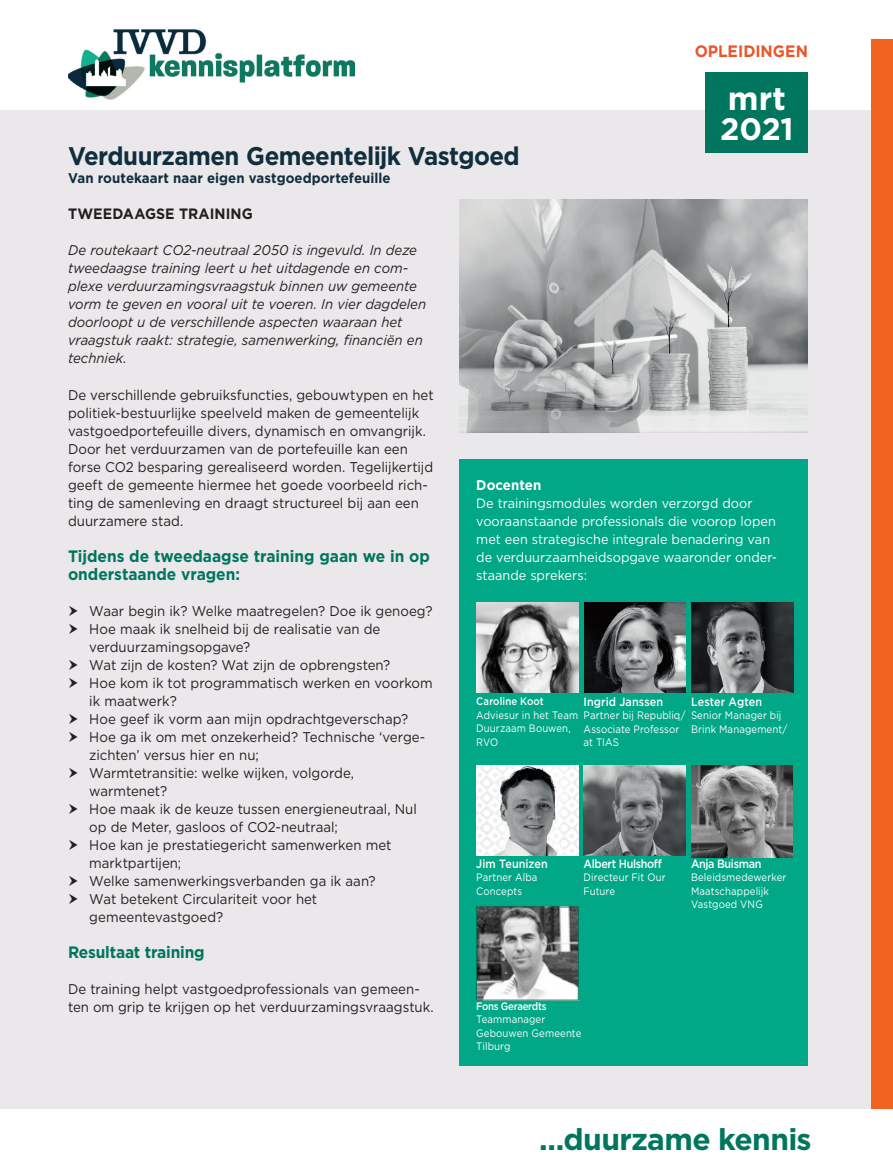
<style>
.page{position:relative;width:893px;height:1170px;background:#fff}
.page>*{position:absolute;margin:0;border:0;box-sizing:border-box;transform-origin:0 0}
._3_datum_kop{font:700 32.4px "Gotham";color:#fff}
._3_datum_kop-2{font:700 31.05px "Gotham";color:#fff}
.t1{font:700 30px "Gotham";letter-spacing:-.02em;color:#00765e}
._2_redactie_kop{font:700 25.5px "Gotham";letter-spacing:-.025em;color:#112e3e;scale:.94 1}
._2_redactie_body{font:700 16.5px/18px "Gotham";letter-spacing:-.005em;color:#00765e;scale:.94 1}
._2_redactie_tussenko{font:700 16.5px "Gotham";letter-spacing:-.015em;color:#00765e;scale:.94 1}
._2_redactie_body-2{font:700 16.5px "Gotham";color:#e95629;scale:.94 1}
._2_redactie_body_cur{font:700 15px "Gotham";letter-spacing:.005em;color:#231f20;scale:.94 1}
._2_redactie_body-3{font:14.1px/18px "Gotham";color:#231f20;scale:.94 1}
._2_redactie_body_cur-2{font:italic 14.1px/18px "Gotham";letter-spacing:-.005em;color:#231f20;scale:.94 1}
._2_redactie_kop-2{font:700 14.1px "Gotham";letter-spacing:.005em;color:#112e3e;scale:.94 1}
._2_redactie_tussenko-2{font:700 14.1px "Gotham";letter-spacing:.005em;color:#fff;scale:.94 1}
._2_redactie_body_dia{font:13.5px/18px "Gotham";color:#fff;scale:.94 1}
._3_varia_naam{font:500 12px "Gotham";letter-spacing:-.03em;color:#fff;scale:.9 1}
._3_varia_naam-2{font:500 12px "Gotham";letter-spacing:-.01em;color:#fff;scale:.9 1}
._3_varia_naam-3{font:500 12px "Gotham";letter-spacing:.01em;color:#fff;scale:.9 1}
._3_varia_tekst{font:10.8px/13.5px "Gotham";letter-spacing:.01em;color:#fff;scale:.89 1}
._3_varia_tekst-2{font:500 10.8px "Gotham";letter-spacing:.01em;color:#fff;scale:.89 1}
.s1{font-weight:500}
</style>
<div class="page">
<div style="left:0;top:111px;width:893px;height:997px;background:#e8e6e8"></div>
<img style="left:68px;top:29px;width:286px;height:71px">
<div style="left:872px;top:39px;width:21px;height:1069px;background:#f26221"></div>
<img style="left:459px;top:200px;width:349px;height:232px">
<div style="left:706px;top:72px;width:102px;height:81px;background:#00765e"></div>
<div style="left:459px;top:459px;width:349px;height:606px;background:#00a888"></div>
<img style="left:476px;top:602px;width:102px;height:90px">
<img style="left:691px;top:602px;width:102px;height:90px">
<img style="left:478px;top:908px;width:98px;height:90px">
<div style="left:476px;top:906px;width:102px;height:94px;border:1px solid #00765e"></div>
<img style="left:584px;top:602px;width:102px;height:90px">
<img style="left:584px;top:765px;width:102px;height:90px">
<img style="left:476px;top:765px;width:102px;height:90px">
<img style="left:691px;top:765px;width:101px;height:92px">
<p class="_2_redactie_body-2" style="left:695px;top:40px;width:122px">OPLEIDINGEN</p>
<p class="_2_redactie_kop" style="left:68px;top:139px;width:482px">Verduurzamen Gemeentelijk Vastgoed</p>
<p class="_2_redactie_kop-2" style="left:68px;top:169px;width:345px">Van routekaart naar eigen vastgoedportefeuille</p>
<p class="_3_datum_kop" style="left:728px;top:77px;width:60px">mrt</p>
<p class="_3_datum_kop-2" style="left:720px;top:108px;width:75px">2021</p>
<p class="_2_redactie_body_cur" style="left:68px;top:204px;width:198px">TWEEDAAGSE TRAINING</p>
<p class="_2_redactie_body_cur-2" style="left:68px;top:241px;width:383px">De routekaart CO2-neutraal 2050 is ingevuld. In deze tweedaagse training leert u het uitdagende en com&shy;plexe verduurzamingsvraagstuk binnen uw gemeente vorm te geven en vooral uit te voeren. In vier dagdelen doorloopt u de verschillende aspecten waaraan het vraagstuk raakt: strategie, samenwerking, financiën en techniek.</p>
<p class="_2_redactie_body-3" style="left:68px;top:385px;width:390px">De verschillende gebruiksfuncties, gebouwtypen en het politiek-bestuurlijke speelveld maken de gemeentelijk vastgoedportefeuille divers, dynamisch en omvangrijk.<br>Door het verduurzamen van de portefeuille kan een forse CO2 besparing gerealiseerd worden. Tegelijkertijd geeft de gemeente hiermee het goede voorbeeld rich&shy;ting de samenleving en draagt structureel bij aan een duurzamere stad.</p>
<p class="_2_redactie_body" style="left:68px;top:546px;width:387px">Tijdens de tweedaagse training gaan we in op onderstaande vragen:</p>
<p class="_2_redactie_body-3" style="left:89px;top:601px;width:367px">Waar begin ik? Welke maatregelen? Doe ik genoeg?</p>
<p class="_2_redactie_body-3" style="left:89px;top:619px;width:311px">Hoe maak ik snelheid bij de realisatie van de verduurzamingsopgave?</p>
<p class="_2_redactie_body-3" style="left:89px;top:655px;width:322px">Wat zijn de kosten? Wat zijn de opbrengsten?</p>
<p class="_2_redactie_body-3" style="left:89px;top:673px;width:367px">Hoe kom ik tot programmatisch werken en voorkom ik maatwerk?</p>
<p class="_2_redactie_body-3" style="left:89px;top:709px;width:341px">Hoe geef ik vorm aan mijn opdrachtgeverschap?</p>
<p class="_2_redactie_body-3" style="left:89px;top:727px;width:359px">Hoe ga ik om met onzekerheid? Technische ‘verge&shy;zichten’ versus hier en nu;</p>
<p class="_2_redactie_body-3" style="left:89px;top:763px;width:283px">Warmtetransitie: welke wijken, volgorde, warmtenet?</p>
<p class="_2_redactie_body-3" style="left:89px;top:799px;width:350px">Hoe maak ik de keuze tussen energieneutraal, Nul op de Meter, gasloos of CO2-neutraal;</p>
<p class="_2_redactie_body-3" style="left:89px;top:835px;width:323px">Hoe kan je prestatiegericht samenwerken met marktpartijen;</p>
<p class="_2_redactie_body-3" style="left:89px;top:871px;width:306px">Welke samenwerkingsverbanden ga ik aan?</p>
<p class="_2_redactie_body-3" style="left:89px;top:889px;width:244px">Wat betekent Circulariteit voor het gemeentevastgoed?</p>
<p class="_2_redactie_tussenko" style="left:68px;top:940px;width:147px">Resultaat training</p>
<p class="_2_redactie_body-3" style="left:68px;top:979px;width:391px">De training helpt vastgoedprofessionals van gemeen&shy;ten om grip te krijgen op het verduurzamingsvraagstuk.</p>
<p class="_2_redactie_tussenko-2" style="left:476px;top:475px;width:71px">Docenten</p>
<p class="_2_redactie_body_dia" style="left:476px;top:493px;width:295px">De trainingsmodules worden verzorgd door</p>
<p class="_2_redactie_body_dia" style="left:476px;top:511px;width:320px">vooraanstaande professionals die voorop lopen met een strategische integrale benadering van</p>
<p class="_2_redactie_body_dia" style="left:476px;top:547px;width:321px">de verduurzaamheidsopgave waaronder onder&shy;staande sprekers:</p>
<p class="_3_varia_naam-3" style="left:584px;top:693px;width:90px">Ingrid Janssen</p>
<p class="_3_varia_tekst" style="left:584px;top:708px;width:116px">Partner bij Republiq/<br>Associate Professor at TIAS</p>
<p class="_3_varia_naam-2" style="left:691px;top:693px;width:80px">Lester Agten</p>
<p class="_3_varia_tekst" style="left:691px;top:708px;width:110px">Senior Manager bij<br>Brink Management/</p>
<p class="_3_varia_tekst-2" style="left:476px;top:694px;width:77px">Caroline Koot</p>
<p class="_3_varia_tekst" style="left:476px;top:707px;width:116px">Adviesur in het Team<br>Duurzaam Bouwen,<br>RVO</p>
<p class="_3_varia_naam-2" style="left:476px;top:855px;width:81px">Jim Teunizen</p>
<p class="_3_varia_tekst" style="left:476px;top:870px;width:70px">Partner Alba<br>Concepts</p>
<p class="_3_varia_naam" style="left:584px;top:855px;width:88px">Albert Hulshoff</p>
<p class="_3_varia_tekst" style="left:584px;top:870px;width:94px">Directeur Fit Our<br>Future</p>
<p class="_3_varia_naam" style="left:691px;top:855px;width:80px">Anja Buisman</p>
<p class="_3_varia_tekst" style="left:691px;top:870px;width:109px">Beleidsmedewerker<br>Maatschappelijk<br>Vastgoed VNG</p>
<p class="_3_varia_tekst" style="left:476px;top:999px;width:120px"><span class="s1">Fons Geraerdts<br></span>Teammanager<br>Gebouwen Gemeente<br>Tilburg</p>
<p class="t1" style="left:539px;top:1119px;width:274px">...duurzame kennis</p>
</div>
